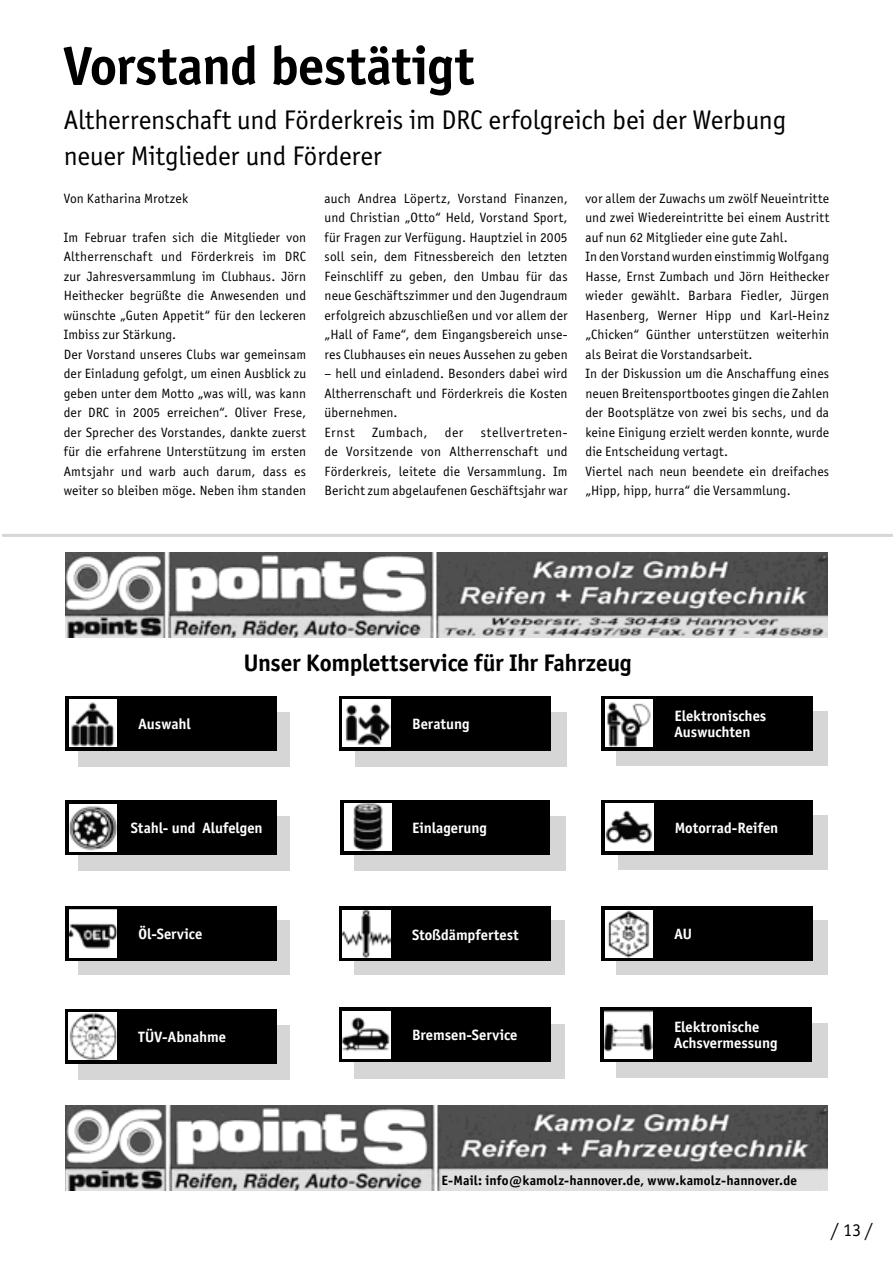
<style>
.page{position:relative;width:893px;height:1263px;background:#fff}
.page>*{position:absolute;margin:0;border:0;box-sizing:border-box;transform-origin:0 0}
.t1{font:700 54px "Officina San ITC";letter-spacing:-.01em;color:#000}
.t2{font:27px/36px "Officina San ITC";letter-spacing:-.005em;color:#000}
.t3{font:700 24px "Officina San ITC";letter-spacing:-.01em;color:#000}
.t4{font:18px "Officina San ITC";color:#000}
.t5{font:700 15px/16.5px "Officina San ITC";color:#fff}
.t6{font:13.5px/19.5px "Officina San ITC";letter-spacing:.015em;color:#000}
.t7{font:700 13.5px "Officina San ITC";letter-spacing:.015em;color:#000}
.t8{font:13.5px "Officina San ITC";letter-spacing:.04em;color:#000}
</style>
<div class="page">
<img style="left:66px;top:1106px;width:761px;height:85px">
<img style="left:65px;top:553px;width:763px;height:85px">
<div style="left:78px;top:712px;width:211px;height:54px;background:#d6d6d6"></div>
<div style="left:78px;top:816px;width:211px;height:54px;background:#d6d6d6"></div>
<div style="left:78px;top:921px;width:211px;height:54px;background:#d6d6d6"></div>
<div style="left:78px;top:1025px;width:211px;height:54px;background:#d6d6d6"></div>
<div style="left:65px;top:1009px;width:211px;height:54px;background:#000"></div>
<img style="left:69px;top:1012px;width:48px;height:47px">
<div style="left:65px;top:906px;width:211px;height:55px;background:#000"></div>
<img style="left:69px;top:910px;width:48px;height:47px">
<div style="left:65px;top:800px;width:212px;height:55px;background:#000"></div>
<img style="left:69px;top:804px;width:48px;height:47px">
<div style="left:65px;top:696px;width:212px;height:54px;background:#000"></div>
<img style="left:69px;top:700px;width:48px;height:47px">
<div style="left:617px;top:711px;width:211px;height:54px;background:#d6d6d6"></div>
<div style="left:618px;top:816px;width:210px;height:54px;background:#d6d6d6"></div>
<div style="left:616px;top:920px;width:212px;height:54px;background:#d6d6d6"></div>
<div style="left:616px;top:1024px;width:212px;height:54px;background:#d6d6d6"></div>
<div style="left:601px;top:696px;width:211px;height:54px;background:#000"></div>
<img style="left:605px;top:700px;width:48px;height:47px">
<div style="left:601px;top:800px;width:212px;height:54px;background:#000"></div>
<img style="left:605px;top:803px;width:48px;height:48px">
<div style="left:601px;top:906px;width:211px;height:55px;background:#000"></div>
<img style="left:605px;top:910px;width:48px;height:47px">
<div style="left:601px;top:1007px;width:211px;height:55px;background:#000"></div>
<img style="left:604px;top:1011px;width:48px;height:47px">
<div style="left:354px;top:816px;width:212px;height:54px;background:#d6d6d6"></div>
<div style="left:340px;top:800px;width:210px;height:54px;background:#000"></div>
<img style="left:344px;top:804px;width:47px;height:47px">
<div style="left:355px;top:712px;width:211px;height:54px;background:#d6d6d6"></div>
<div style="left:355px;top:1024px;width:210px;height:55px;background:#d6d6d6"></div>
<div style="left:354px;top:921px;width:211px;height:54px;background:#d6d6d6"></div>
<div style="left:339px;top:696px;width:211px;height:54px;background:#000"></div>
<img style="left:343px;top:700px;width:47px;height:47px">
<div style="left:339px;top:907px;width:211px;height:54px;background:#000"></div>
<img style="left:343px;top:910px;width:47px;height:47px">
<div style="left:339px;top:1007px;width:211px;height:55px;background:#000"></div>
<img style="left:343px;top:1011px;width:47px;height:47px">
<hr style="left:2px;top:534px;width:891px;height:3px;background:#d6d6d6">
<h1 class="t1" style="left:64px;top:32px;width:412px">Vorstand bestätigt</h1>
<h2 class="t2" style="left:64px;top:102px;width:724px">Altherrenschaft und Förderkreis im DRC erfolgreich bei der Werbung neuer Mitglieder und Förderer</h2>
<p class="t6" style="left:64px;top:188px;width:126px">Von Katharina Mrotzek</p>
<p class="t6" style="left:64px;top:227px;width:244px">Im Februar trafen sich die Mitglieder von Altherrenschaft und Förderkreis im DRC zur Jahresversammlung im Clubhaus. Jörn Heithecker begrüßte die Anwesenden und wünschte „Guten Appetit“ für den leckeren Imbiss zur Stärkung.<br>Der Vorstand unseres Clubs war gemeinsam der Einladung gefolgt, um einen Ausblick zu geben unter dem Motto „was will, was kann der DRC in 2005 erreichen“. Oliver Frese, der Sprecher des Vorstandes, dankte zuerst für die erfahrene Unterstützung im ersten Amtsjahr und warb auch darum, dass es weiter so bleiben möge. Neben ihm standen</p>
<p class="t6" style="left:325px;top:188px;width:245px;text-align:justify">auch Andrea Löpertz, Vorstand Finanzen, und Christian „Otto“ Held, Vorstand Sport, für Fragen zur Verfügung. Hauptziel in 2005 soll sein, dem Fitnessbereich den letzten Feinschliff zu geben, den Umbau für das neue Geschäftszimmer und den Jugendraum erfolgreich abzuschließen und vor allem der „Hall of Fame“, dem Eingangsbereich unse&shy;res Clubhauses ein neues Aussehen zu geben</p>
<p class="t6" style="left:325px;top:364px;width:245px">– hell und einladend. Besonders dabei wird<br>Altherrenschaft und Förderkreis die Kosten übernehmen.<br>Ernst</p>
<p class="t6" style="left:325px;top:422px;width:245px;text-align:justify;text-indent:156px">stellvertreten&shy;de Vorsitzende von Altherrenschaft und Förderkreis, leitete die Versammlung. Im Bericht zum abgelaufenen Geschäftsjahr war</p>
<p class="t8" style="left:372px;top:424px;width:57px">Zumbach,</p>
<p class="t6" style="left:445px;top:422px;width:20px">der</p>
<p class="t6" style="left:585px;top:188px;width:245px">vor allem der Zuwachs um zwölf Neueintritte und zwei Wiedereintritte bei einem Austritt auf nun 62 Mitglieder eine gute Zahl.<br>In den Vorstand wurden einstimmig Wolfgang Hasse, Ernst Zumbach und Jörn Heithecker wieder gewählt. Barbara Fiedler, Jürgen Hasenberg, Werner Hipp und Karl-Heinz „Chicken“ Günther unterstützen weiterhin als Beirat die Vorstandsarbeit.<br>In der Diskussion um die Anschaffung eines neuen Breitensportbootes gingen die Zahlen der Bootsplätze von zwei bis sechs, und da keine Einigung erzielt werden konnte, wurde die Entscheidung vertagt.<br>Viertel nach neun beendete ein dreifaches „Hipp, hipp, hurra“ die Versammlung.</p>
<h3 class="t3" style="left:244px;top:648px;width:390px">Unser Komplettservice für Ihr Fahrzeug</h3>
<p class="t5" style="left:139px;top:716px;width:54px">Auswahl</p>
<p class="t5" style="left:674px;top:707px;width:93px">Elektronisches<br>Auswuchten</p>
<p class="t5" style="left:412px;top:716px;width:59px">Beratung</p>
<p class="t5" style="left:131px;top:820px;width:133px">Stahl- und Alufelgen</p>
<p class="t5" style="left:412px;top:820px;width:76px">Einlagerung</p>
<p class="t5" style="left:675px;top:819px;width:105px">Motorrad-Reifen</p>
<p class="t5" style="left:139px;top:926px;width:65px">Öl-Service</p>
<p class="t5" style="left:412px;top:926px;width:108px">Stoßdämpfertest</p>
<p class="t5" style="left:674px;top:926px;width:19px">AU</p>
<p class="t5" style="left:138px;top:1028px;width:89px">TÜV-Abnahme</p>
<p class="t5" style="left:412px;top:1027px;width:107px">Bremsen-Service</p>
<p class="t5" style="left:674px;top:1018px;width:105px">Elektronische<br>Achsvermessung</p>
<p class="t7" style="left:441px;top:1172px;width:357px">E-Mail: info@kamolz-hannover.de, www.kamolz-hannover.de</p>
<h3 class="t4" style="left:831px;top:1220px;width:43px">/ 13 /</h3>
</div>
